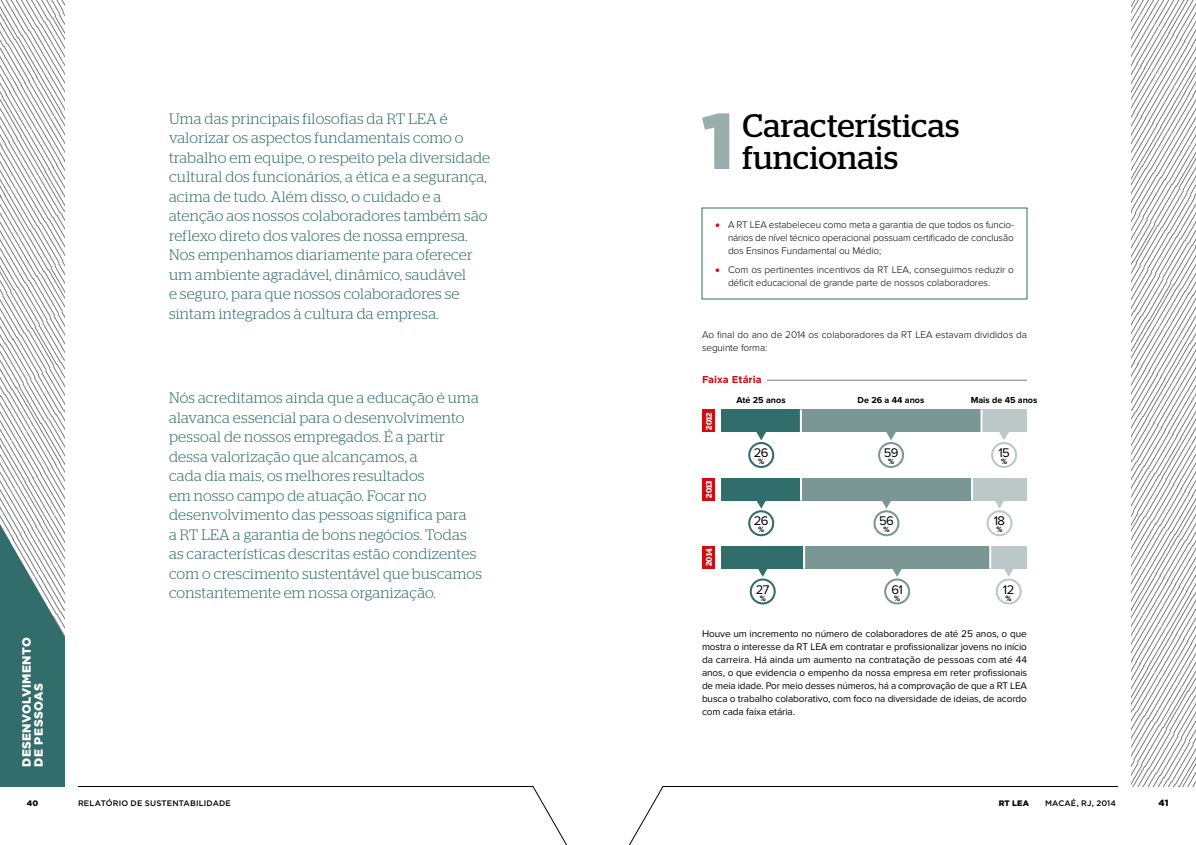
<style>
.page{position:relative;width:1196px;height:845px;background:#fff}
.page>*{position:absolute;margin:0;border:0;box-sizing:border-box;transform-origin:0 0}
.t1{font:900 78.9px "Gotham HTF";color:#9aadad}
.t2{font:32.5px/32.5px "Stag";letter-spacing:.01em;color:#000}
.t3{font:300 15px/19.5px "Stag";letter-spacing:.02em;color:#316d6b}
.t4{font:13px "Proxima Nova";letter-spacing:-.05em;color:#000}
.t5{font:900 12px/12px "Gotham HTF";letter-spacing:.035em;color:#fff}
.t6{font:10px/13px "Proxima Nova";letter-spacing:-.01em;color:#000;text-align:justify}
.t7{font:300 10px/13px "Proxima Nova";letter-spacing:-.01em;color:#000}
.t8{font:700 10px "Gotham HTF";color:#d20a11}
.t9{font:700 9px "Proxima Nova";color:#000}
.t10{font:900 9px "Gotham HTF";color:#000}
.t11{font:500 8px "Gotham HTF";letter-spacing:.02em;color:#000}
.t12{font:600 8px "Stag";letter-spacing:.01em;color:#fff}
.t13{font:700 8px "Proxima Nova";color:#000}
.t14{font:900 8px "Gotham HTF";letter-spacing:.02em;color:#000}
.s1{font-family:"Utopia Std";font-weight:400;font-size:12px;color:#d20a11}
</style>
<div class="page">
<svg style="left:0;top:0;width:65px;height:525px"></svg>
<svg style="left:1131px;top:0;width:65px;height:786px"></svg>
<svg style="left:78px;top:786px;width:489px;height:59px"></svg>
<svg style="left:629px;top:786px;width:489px;height:59px"></svg>
<div style="left:0;top:647px;width:65px;height:139px;background:#316d6b"></div>
<svg style="left:0;top:525px;width:65px;height:122px"></svg>
<div style="left:748px;top:442px;width:26px;height:26px;border:2px solid #316d6b;border-radius:50%"></div>
<div style="left:878px;top:442px;width:26px;height:26px;border:2px solid #7a9796;border-radius:50%"></div>
<div style="left:991px;top:442px;width:26px;height:26px;border:2px solid #bcc7c7;border-radius:50%"></div>
<div style="left:702px;top:410px;width:13px;height:22px;background:#d20a11"></div>
<div style="left:702px;top:478px;width:13px;height:22px;background:#d20a11"></div>
<div style="left:702px;top:546px;width:13px;height:23px;background:#d20a11"></div>
<div style="left:990px;top:546px;width:37px;height:23px;background:#bcc7c7"></div>
<div style="left:804px;top:546px;width:186px;height:23px;background:#7a9796"></div>
<div style="left:722px;top:546px;width:82px;height:23px;background:#316d6b"></div>
<div style="left:972px;top:478px;width:55px;height:22px;background:#bcc7c7"></div>
<div style="left:801px;top:478px;width:171px;height:22px;background:#7a9796"></div>
<div style="left:981px;top:410px;width:46px;height:22px;background:#bcc7c7"></div>
<div style="left:801px;top:410px;width:180px;height:22px;background:#7a9796"></div>
<div style="left:722px;top:410px;width:79px;height:22px;background:#316d6b"></div>
<div style="left:722px;top:478px;width:79px;height:22px;background:#316d6b"></div>
<hr style="left:800px;top:410px;width:2px;height:22px;background:#fff">
<hr style="left:800px;top:478px;width:2px;height:22px;background:#fff">
<hr style="left:803px;top:546px;width:2px;height:23px;background:#fff">
<hr style="left:989px;top:546px;width:2px;height:23px;background:#fff">
<hr style="left:971px;top:478px;width:2px;height:22px;background:#fff">
<hr style="left:980px;top:410px;width:2px;height:22px;background:#fff">
<svg style="left:756px;top:432px;width:10px;height:8px"></svg>
<svg style="left:886px;top:432px;width:10px;height:8px"></svg>
<svg style="left:999px;top:432px;width:10px;height:8px"></svg>
<div style="left:748px;top:510px;width:26px;height:26px;border:2px solid #316d6b;border-radius:50%"></div>
<svg style="left:756px;top:500px;width:11px;height:9px"></svg>
<div style="left:750px;top:579px;width:26px;height:25px;border:2px solid #316d6b;border-radius:50%"></div>
<svg style="left:758px;top:569px;width:10px;height:8px"></svg>
<div style="left:873px;top:510px;width:26px;height:26px;border:2px solid #7a9796;border-radius:50%"></div>
<svg style="left:881px;top:500px;width:11px;height:9px"></svg>
<div style="left:884px;top:579px;width:26px;height:25px;border:2px solid #7a9796;border-radius:50%"></div>
<svg style="left:892px;top:569px;width:10px;height:8px"></svg>
<div style="left:987px;top:510px;width:26px;height:26px;border:2px solid #bcc7c7;border-radius:50%"></div>
<svg style="left:994px;top:500px;width:11px;height:9px"></svg>
<div style="left:996px;top:579px;width:26px;height:25px;border:2px solid #bcc7c7;border-radius:50%"></div>
<svg style="left:1004px;top:569px;width:9px;height:8px"></svg>
<hr style="left:767px;top:380px;width:260px;height:1px;background:#7c7b7b">
<p class="t5" style="left:20px;top:767px;width:131px;rotate:-90deg">DESENVOLVIMENTO<br>DE PESSOAS</p>
<p class="t3" style="left:169px;top:108px;width:323px">Uma das principais filosofias da RT LEA é valorizar os aspectos fundamentais como o trabalho em equipe, o respeito pela diversidade cultural dos funcionários, a ética e a segurança, acima de tudo. Além disso, o cuidado e a atenção aos nossos colaboradores também são reflexo direto dos valores de nossa empresa.<br>Nos empenhamos diariamente para oferecer um ambiente agradável, dinâmico, saudável<br>e seguro, para que nossos colaboradores se sintam integrados à cultura da empresa.</p>
<p class="t3" style="left:169px;top:388px;width:314px">Nós acreditamos ainda que a educação é uma alavanca essencial para o desenvolvimento pessoal de nossos empregados. É a partir dessa valorização que alcançamos, a<br>cada dia mais, os melhores resultados<br>em nosso campo de atuação. Focar no desenvolvimento das pessoas significa para<br>a RT LEA a garantia de bons negócios. Todas as características descritas estão condizentes com o crescimento sustentável que buscamos constantemente em nossa organização.</p>
<h1 class="t1" style="left:701px;top:95px;width:35px">1</h1>
<h2 class="t2" style="left:743px;top:109px;width:218px">Características funcionais</h2>
<p class="t7" style="left:728px;top:218px;width:288px;text-align:justify;text-indent:-13px"><span class="s1">•</span> A RT LEA estabeleceu como meta a garantia de que todos os funcio&shy;nários de nível técnico operacional possuam certificado de conclusão dos Ensinos Fundamental ou Médio;</p>
<p class="t7" style="left:728px;top:263px;width:288px;text-indent:-13px"><span class="s1">•</span> Com os pertinentes incentivos da RT LEA, conseguimos reduzir o déficit educacional de grande parte de nossos colaboradores.</p>
<p class="t7" style="left:702px;top:328px;width:327px">Ao final do ano de 2014 os colaboradores da RT LEA estavam divididos da seguinte forma:</p>
<p class="t8" style="left:702px;top:374px;width:61px">Faixa Etária</p>
<p class="t9" style="left:737px;top:395px;width:51px">Até 25 anos</p>
<p class="t12" style="left:704px;top:430px;width:19px;rotate:-90deg">2012</p>
<p class="t9" style="left:858px;top:395px;width:68px">De 26 a 44 anos</p>
<p class="t9" style="left:971px;top:395px;width:68px">Mais de 45 anos</p>
<p class="t12" style="left:704px;top:498px;width:19px;rotate:-90deg">2013</p>
<p class="t12" style="left:704px;top:566px;width:19px;rotate:-90deg">2014</p>
<p class="t4" style="left:754px;top:445px;width:16px">26</p>
<p class="t4" style="left:884px;top:445px;width:16px">59</p>
<p class="t4" style="left:998px;top:445px;width:13px">15</p>
<p class="t13" style="left:758px;top:457px;width:8px">%</p>
<p class="t13" style="left:888px;top:457px;width:8px">%</p>
<p class="t13" style="left:1001px;top:457px;width:8px">%</p>
<p class="t4" style="left:754px;top:514px;width:16px">26</p>
<p class="t13" style="left:758px;top:525px;width:8px">%</p>
<p class="t4" style="left:756px;top:582px;width:15px">27</p>
<p class="t13" style="left:760px;top:593px;width:8px">%</p>
<p class="t4" style="left:879px;top:514px;width:16px">56</p>
<p class="t13" style="left:883px;top:525px;width:8px">%</p>
<p class="t4" style="left:891px;top:582px;width:13px">61</p>
<p class="t13" style="left:894px;top:593px;width:8px">%</p>
<p class="t4" style="left:994px;top:514px;width:13px">18</p>
<p class="t13" style="left:996px;top:525px;width:8px">%</p>
<p class="t4" style="left:1003px;top:582px;width:13px">12</p>
<p class="t13" style="left:1006px;top:593px;width:8px">%</p>
<p class="t6" style="left:702px;top:627px;width:327px">Houve um incremento no número de colaboradores de até 25 anos, o que mostra o interesse da RT LEA em contratar e profissionalizar jovens no início da carreira. Há ainda um aumento na contratação de pessoas com até 44 anos, o que evidencia o empenho da nossa empresa em reter profissionais de meia idade. Por meio desses números, há a comprovação de que a RT LEA busca o trabalho colaborativo, com foco na diversidade de ideias, de acordo com cada faixa etária.</p>
<p class="t14" style="left:27px;top:799px;width:13px">40</p>
<p class="t11" style="left:78px;top:799px;width:154px">RELATÓRIO DE SUSTENTABILIDADE</p>
<p class="t14" style="left:999px;top:799px;width:32px">RT LEA</p>
<p class="t11" style="left:1045px;top:799px;width:72px">MACAÉ, RJ, 2014</p>
<p class="t10" style="left:1159px;top:798px;width:11px">41</p>
</div>
